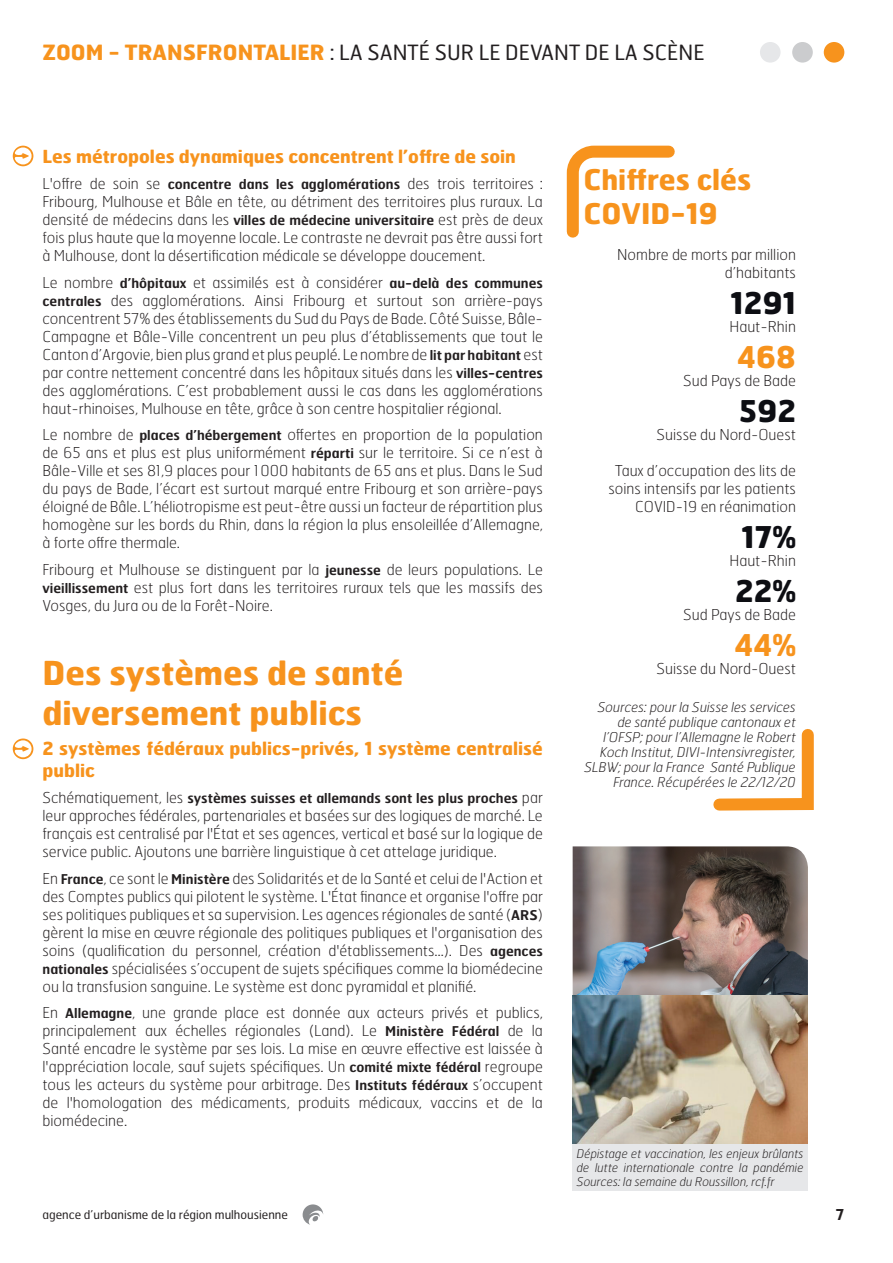
<style>
.page{position:relative;width:893px;height:1263px;background:#fff}
.page>*{position:absolute;margin:0;border:0;box-sizing:border-box;transform-origin:0 0}
.t1{font:700 33px/39.6px "Hermes FB";color:#f7931d}
.t2{font:700 30px "Hermes FB";color:#0d0e13}
.t3{font:700 30px "Hermes FB";color:#f7931d}
.t4{font:700 28.5px/34.2px "Hermes FB";color:#f7931d}
.t5{font:21px "Hermes FB";color:#231f20}
.t6{font:700 18px/21.6px "Hermes FB";color:#f7931d}
.t7{font:100 15px/18px "Hermes FB";color:#231f20;text-align:justify}
.t8{font:600 15px "Hermes FB";color:#231f20}
.t9{font:italic 100 13.5px/15px "Hermes FB";color:#231f20;text-align:right}
.t10{font:600 13.5px "Hermes FB";color:#231f20}
.t11{font:italic 100 12px/14.4px "Hermes FB";color:#231f20;text-align:justify}
.t12{font:12px "Hermes FB";color:#231f20}
.s1{font-weight:700;color:#f7931d}
.s2{font-weight:600;font-size:13.5px}
.s3{font-weight:100;font-size:15px}
</style>
<div class="page">
<div style="left:824px;top:42px;width:20px;height:21px;background:#f7931d;border-radius:50%"></div>
<div style="left:792px;top:42px;width:21px;height:21px;background:#cbccce;border-radius:50%"></div>
<div style="left:760px;top:42px;width:20px;height:21px;background:#e6e7e9;border-radius:50%"></div>
<svg style="left:13px;top:146px;width:20px;height:20px"></svg>
<svg style="left:13px;top:738px;width:20px;height:21px"></svg>
<svg style="left:713px;top:729px;width:101px;height:82px"></svg>
<svg style="left:566px;top:145px;width:109px;height:93px"></svg>
<img style="left:573px;top:846px;width:235px;height:298px">
<div style="left:573px;top:1144px;width:235px;height:47px;background:#e6e7e9"></div>
<svg style="left:303px;top:1204px;width:20px;height:21px"></svg>
<h3 class="t5" style="left:43px;top:39px;width:663px"><span class="s1">zoom - transfrontalier</span> : la santé sur le devant de la scène</h3>
<p class="t6" style="left:43px;top:145px;width:475px">Les métropoles dynamiques concentrent l’offre de soin</p>
<p class="t7" style="left:43px;top:174px;width:502px">L'offre de soin se <span class="s2">concentre dans les agglomérations</span> des trois territoires :<br>Fribourg, Mulhouse et Bâle en tête, au détriment des territoires plus ruraux. La densité de médecins dans les <span class="s2">villes de médecine universitaire</span> est près de deux fois plus haute que la moyenne locale. Le contraste ne devrait pas être aussi fort à Mulhouse, dont la désertification médicale se développe doucement.</p>
<p class="t7" style="left:43px;top:273px;width:502px">Le nombre <span class="s2">d’hôpitaux</span> et assimilés est à considérer <span class="s2">au-delà des communes centrales</span> des agglomérations. Ainsi Fribourg et surtout son arrière-pays concentrent 57% des établissements du Sud du Pays de Bade. Côté Suisse, Bâle-Campagne et Bâle-Ville concentrent un peu plus d’établissements que tout le Canton d’Argovie, bien plus grand et plus peuplé. Le nombre de <span class="s2">lit par habitant</span> est par contre nettement concentré dans les hôpitaux situés dans les <span class="s2">villes-centres </span>des agglomérations. C’est probablement aussi le cas dans les agglomérations haut-rhinoises, Mulhouse en tête, grâce à son centre hospitalier régional.</p>
<p class="t7" style="left:43px;top:425px;width:502px">Le nombre de <span class="s2">places d’hébergement</span> offertes en proportion de la population de 65 ans et plus est plus uniformément <span class="s2">réparti</span> sur le territoire. Si ce n’est à Bâle-Ville et ses 81,9 places pour 1 000 habitants de 65 ans et plus. Dans le Sud du pays de Bade, l’écart est surtout marqué entre Fribourg et son arrière-pays éloigné de Bâle. L’héliotropisme est peut-être aussi un facteur de répartition plus homogène sur les bords du Rhin, dans la région la plus ensoleillée d’Allemagne, à forte offre thermale.</p>
<p class="t7" style="left:43px;top:560px;width:502px">Fribourg et Mulhouse se distinguent par la <span class="s2">jeunesse</span> de leurs populations. Le <span class="s2">vieillissement</span> est plus fort dans les territoires ruraux tels que les massifs des Vosges, du Jura ou de la Forêt-Noire.</p>
<h1 class="t1" style="left:43px;top:652px;width:362px">Des systèmes de santé diversement publics</h1>
<p class="t6" style="left:43px;top:737px;width:502px">2 systèmes fédéraux publics-privés, 1 système centralisé public</p>
<p class="t10" style="left:43px;top:790px;width:502px"><span class="s3">Schématiquement, les</span> systèmes suisses et allemands sont les plus proches <span class="s3">par</span></p>
<p class="t7" style="left:43px;top:806px;width:502px">leur approches fédérales, partenariales et basées sur des logiques de marché. Le français est centralisé par l'état et ses agences, vertical et basé sur la logique de service public. Ajoutons une barrière linguistique à cet attelage juridique.</p>
<p class="t7" style="left:43px;top:869px;width:502px">En <span class="s2">France</span>, ce sont le <span class="s2">Ministère</span> des Solidarités et de la Santé et celui de l'Action et des Comptes publics qui pilotent le système. L'état finance et organise l'offre par ses politiques publiques et sa supervision. Les agences régionales de santé (<span class="s2">ARS</span>) gèrent la mise en œuvre régionale des politiques publiques et l'organisation des soins (qualification du personnel, création d'établissements…). Des <span class="s2">agences nationales</span> spécialisées s’occupent de sujets spécifiques comme la biomédecine ou la transfusion sanguine. Le système est donc pyramidal et planifié.</p>
<p class="t7" style="left:43px;top:1003px;width:502px">En <span class="s2">Allemagne</span>, une grande place est donnée aux acteurs privés et publics, principalement aux échelles régionales (Land). Le <span class="s2">Ministère Fédéral</span> de la Santé encadre le système par ses lois. La mise en œuvre effective est laissée à l'appréciation locale, sauf sujets spécifiques. Un <span class="s2">comité mixte fédéral</span> regroupe tous les acteurs du système pour arbitrage. Des <span class="s2">Instituts fédéraux</span> s’occupent de l'homologation des médicaments, produits médicaux, vaccins et de la biomédecine.</p>
<p class="t12" style="left:43px;top:1207px;width:247px">agence d’urbanisme de la région mulhousienne</p>
<h3 class="t4" style="left:583px;top:161px;width:169px">Chiffres clés<br>COVID-19</h3>
<p class="t7" style="left:617px;top:245px;width:180px;text-align:right">Nombre de morts par million d’habitants</p>
<h2 class="t2" style="left:730px;top:283px;width:67px">1291</h2>
<p class="t7" style="left:729px;top:317px;width:68px">Haut-Rhin</p>
<h2 class="t3" style="left:737px;top:337px;width:60px">468</h2>
<p class="t7" style="left:683px;top:371px;width:114px">Sud Pays de Bade</p>
<h2 class="t2" style="left:739px;top:391px;width:58px">592</h2>
<p class="t7" style="left:657px;top:425px;width:141px">Suisse du Nord-Ouest</p>
<p class="t7" style="left:608px;top:461px;width:189px;text-align:right">Taux d’occupation des lits de soins intensifs par les patients<br>COVID-19 en réanimation</p>
<h2 class="t2" style="left:741px;top:517px;width:56px">17%</h2>
<p class="t7" style="left:729px;top:551px;width:68px">Haut-Rhin</p>
<h2 class="t2" style="left:735px;top:571px;width:62px">22%</h2>
<p class="t7" style="left:683px;top:605px;width:114px">Sud Pays de Bade</p>
<h2 class="t3" style="left:734px;top:625px;width:63px">44%</h2>
<p class="t7" style="left:657px;top:659px;width:141px">Suisse du Nord-Ouest</p>
<p class="t9" style="left:584px;top:700px;width:213px">Sources: pour la Suisse les services de santé publique cantonaux et l’OFSP; pour l’Allemagne le Robert Koch Institut, DIVI-Intensivregister, SLBW; pour la France Santé Publique France. Récupérées le 22/12/20</p>
<p class="t11" style="left:577px;top:1146px;width:228px">Dépistage et vaccination, les enjeux brûlants de lutte internationale contre la pandémie Sources: la semaine du Roussillon, rcf.fr</p>
<p class="t8" style="left:836px;top:1205px;width:10px">7</p>
</div>
